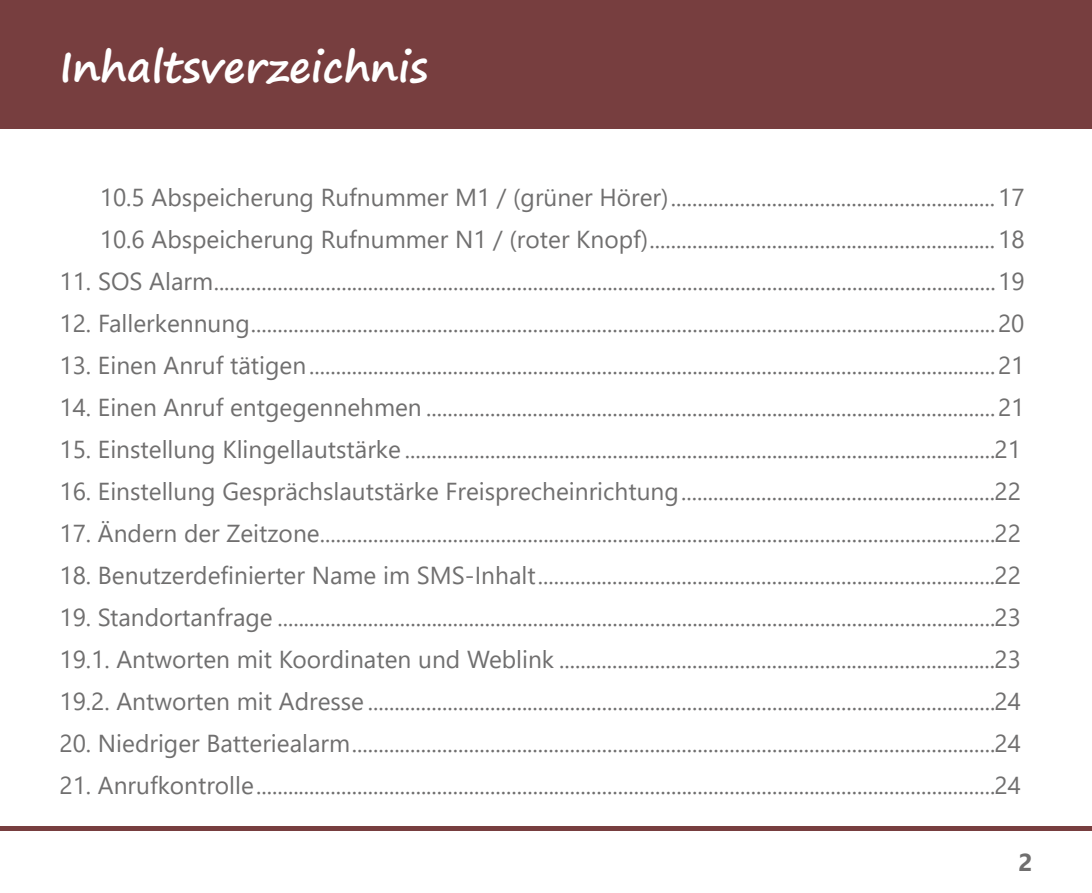
<style>
.page{position:relative;width:1092px;height:893px;background:#fff}
.page>*{position:absolute;margin:0;border:0;box-sizing:border-box;transform-origin:0 0}
.t1{font:700 42px "Segoe Print";color:#fff}
.t2{font:24.5px/42px "Segoe UI";color:#706f6f}
.t3{font:700 24.5px "Segoe UI";color:#706f6f}
</style>
<div class="page">
<div style="left:0;top:0;width:1091px;height:129px;background:#773e3f"></div>
<div style="left:0;top:825px;width:1091px;height:5px;background:#773e3f"></div>
<h1 class="t1" style="left:60px;top:29px;width:370px">Inhaltsverzeichnis</h1>
<p class="t2" style="left:100px;top:176px;width:926px">10.5 Abspeicherung Rufnummer M1 / (grüner Hörer).............................................................17<br>10.6 Abspeicherung Rufnummer N1 / (roter Knopf).................................................................18</p>
<p class="t2" style="left:60px;top:260px;width:966px">11. SOS Alarm...................................................................................................................................................19</p>
<p class="t2" style="left:60px;top:302px;width:966px">12. Fallerkennung............................................................................................................................................20</p>
<p class="t2" style="left:59px;top:344px;width:966px">13. Einen Anruf tätigen.................................................................................................................................21</p>
<p class="t2" style="left:59px;top:386px;width:966px">14. Einen Anruf entgegennehmen ...........................................................................................................21</p>
<p class="t2" style="left:59px;top:428px;width:962px">15. Einstellung Klingellautstärke ...............................................................................................................21</p>
<p class="t2" style="left:59px;top:470px;width:962px">16. Einstellung Gesprächslautstärke Freisprecheinrichtung...........................................................22</p>
<p class="t2" style="left:59px;top:512px;width:962px">17. Ändern der Zeitzone...............................................................................................................................22</p>
<p class="t2" style="left:59px;top:554px;width:962px">18. Benutzerdefinierter Name im SMS-Inhalt......................................................................................22</p>
<p class="t2" style="left:59px;top:596px;width:962px;text-align:justify">19. Standortanfrage .......................................................................................................................................23<br>19.1. Antworten mit Koordinaten und Weblink ..................................................................................23<br>19.2. Antworten mit Adresse ......................................................................................................................24</p>
<p class="t2" style="left:59px;top:722px;width:962px">20. Niedriger Batteriealarm.........................................................................................................................24</p>
<p class="t2" style="left:59px;top:764px;width:962px">21. Anrufkontrolle...........................................................................................................................................24</p>
<p class="t3" style="left:1018px;top:843px;width:16px">2</p>
</div>
